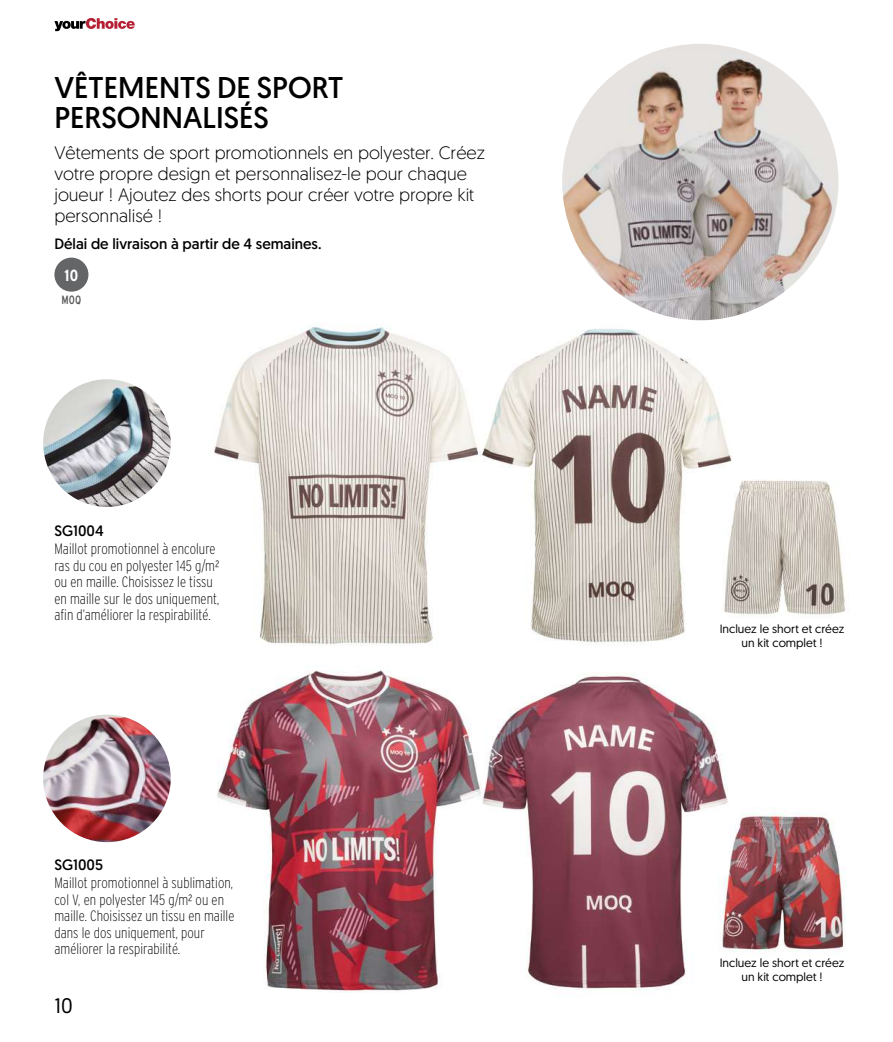
<style>
.page{position:relative;width:893px;height:1042px;background:#fff}
.page>*{position:absolute;margin:0;border:0;box-sizing:border-box;transform-origin:0 0}
.t1{font:30px/30px "Geomanist";color:#000}
.t2{font:21px "Geomanist";color:#000}
.t3{font:300 18px/21.1px "Geomanist";color:#000}
.t4{font:700 16.05px "Interstate WGL Condensed";color:#fff}
.t5{font:200 15px/16.5px "Interstate WGL Condensed";letter-spacing:.005em;color:#000}
.t6{font:15px "Geomanist";color:#000}
.t7{font:12px/13.5px "Geomanist";color:#000;text-align:center}
.t8{font:12px "Interstate WGL Condensed";color:#575756}
</style>
<div class="page">
<img style="left:747px;top:480px;width:99px;height:137px">
<img style="left:738px;top:807px;width:108px;height:145px">
<div style="left:54px;top:258px;width:34px;height:34px;background:#646567;border-radius:50%"></div>
<img style="left:43px;top:379px;width:128px;height:128px;border-radius:64px">
<img style="left:43px;top:714px;width:128px;height:128px;border-radius:64px">
<img style="left:218px;top:670px;width:256px;height:322px">
<img style="left:474px;top:673px;width:264px;height:317px">
<img style="left:162px;top:327px;width:316px;height:319px">
<img style="left:478px;top:318px;width:269px;height:327px">
<img style="left:562px;top:44px;width:276px;height:276px;border-radius:138px">
<svg style="left:54px;top:18px;width:81px;height:13px"></svg>
<h1 class="t1" style="left:54px;top:72px;width:290px">VÊTEMENTS DE SPORT<br>PERSONNALISÉS</h1>
<p class="t3" style="left:54px;top:141px;width:432px">Vêtements de sport promotionnels en polyester. Créez votre propre design et personnalisez-le pour chaque joueur ! Ajoutez des shorts pour créer votre propre kit personnalisé !</p>
<p class="t6" style="left:54px;top:234px;width:268px">Délai de livraison à partir de 4 semaines.</p>
<p class="t4" style="left:65px;top:264px;width:15px">10</p>
<p class="t8" style="left:62px;top:291px;width:21px">MOQ</p>
<p class="t6" style="left:54px;top:521px;width:51px">SG1004</p>
<p class="t5" style="left:54px;top:540px;width:166px">Maillot promotionnel à encolure ras du cou en polyester 145 g/m² ou en maille. Choisissez le tissu en maille sur le dos uniquement, afin d’améliorer la respirabilité.</p>
<p class="t6" style="left:54px;top:855px;width:50px">SG1005</p>
<p class="t5" style="left:54px;top:873px;width:182px">Maillot promotionnel à sublimation, col V, en polyester 145 g/m² ou en maille. Choisissez un tissu en maille dans le dos uniquement, pour améliorer la respirabilité.</p>
<h2 class="t2" style="left:54px;top:992px;width:20px">10</h2>
<p class="t7" style="left:720px;top:622px;width:126px">Incluez le short et créez un kit complet !</p>
<p class="t7" style="left:720px;top:956px;width:126px">Incluez le short et créez un kit complet !</p>
</div>
